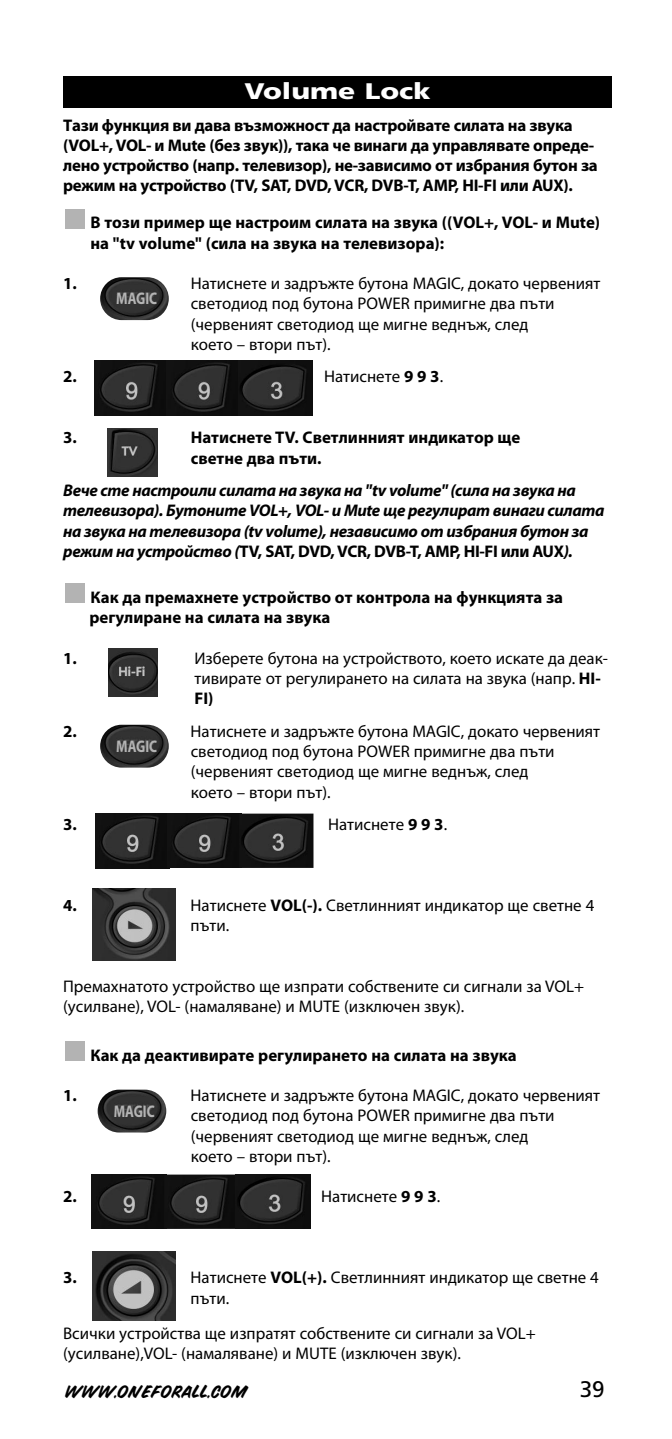
<style>
.page{position:relative;width:672px;height:1439px;background:#fff}
.page>*{position:absolute;margin:0;border:0;box-sizing:border-box;transform-origin:0 0}
.t1{font:900 22.5px "Frutiger";color:#fff;scale:1.25 1}
.t2{font:22.5px "Frutiger";color:#000}
.t3{font:16.88px/20.2px "Myriad Pro";color:#000}
.t4{font:700 16.88px/20.2px "Myriad Pro";color:#000}
.t5{font:italic 700 16.88px/20.2px "Myriad Pro";letter-spacing:-.02em;color:#000}
.t6{font:700 16.88px "Myriad Pro";color:#b4b4b4;scale:.8 1}
.t7{font:13.5px "Snyder Speed";letter-spacing:.035em;color:#000}
.s1{font-weight:700}
.s2{font-style:normal}
</style>
<div class="page">
<div style="left:65px;top:1041px;width:20px;height:19px;background:#b3b3b3"></div>
<div style="left:65px;top:209px;width:20px;height:19px;background:#b3b3b3"></div>
<div style="left:65px;top:583px;width:20px;height:20px;background:#b3b3b3"></div>
<img style="left:94px;top:361px;width:73px;height:54px">
<img style="left:167px;top:361px;width:72px;height:54px">
<img style="left:239px;top:361px;width:74px;height:54px">
<img style="left:108px;top:428px;width:49px;height:48px">
<img style="left:95px;top:813px;width:72px;height:55px">
<img style="left:167px;top:813px;width:72px;height:55px">
<img style="left:239px;top:813px;width:74px;height:55px">
<img style="left:92px;top:889px;width:83px;height:71px">
<img style="left:108px;top:648px;width:50px;height:48px">
<img style="left:93px;top:1251px;width:83px;height:69px">
<img style="left:92px;top:1174px;width:72px;height:54px">
<img style="left:164px;top:1174px;width:72px;height:54px">
<img style="left:236px;top:1174px;width:74px;height:54px">
<div style="left:63px;top:76px;width:549px;height:32px;background:#000"></div>
<img style="left:98px;top:1089px;width:68px;height:43px;border-radius:21px">
<img style="left:100px;top:724px;width:69px;height:43px;border-radius:21px">
<img style="left:100px;top:277px;width:69px;height:43px;border-radius:21px">
<h1 class="t1" style="left:244px;top:82px;width:150px">Volume Lock</h1>
<p class="t4" style="left:63px;top:116px;width:536px">Тази функция ви дава възможност да настройвате силата на звука (VOL+, VOL- и Mute (без звук)), така че винаги да управлявате опреде&shy;лено устройство (напр. телевизор), не-зависимо от избрания бутон за режим на устройство (TV, SAT, DVD, VCR, DVB-T, AMP, HI-FI или AUX).</p>
<p class="t4" style="left:90px;top:214px;width:511px">В този пример ще настроим силата на звука ((VOL+, VOL- и Mute) на "tv volume" (сила на звука на телевизора):</p>
<p class="t4" style="left:63px;top:275px;width:15px">1.</p>
<p class="t3" style="left:191px;top:275px;width:411px">Натиснете и задръжте бутона MAGIC, докато червеният светодиод под бутона POWER примигне два пъти (червеният светодиод ще мигне веднъж, след<br>което – втори път).</p>
<p class="t4" style="left:63px;top:368px;width:15px">2.</p>
<p class="t3" style="left:324px;top:368px;width:121px">Натиснете <span class="s1">9 9 3</span>.</p>
<p class="t6" style="left:116px;top:292px;width:53px">MAGIC</p>
<p class="t4" style="left:63px;top:429px;width:15px">3.</p>
<p class="t4" style="left:191px;top:429px;width:331px">Натиснете TV. Светлинният индикатор ще светне два пъти.</p>
<p class="t5" style="left:63px;top:482px;width:543px">Вече сте настроили силата на звука на "tv volume" (сила на звука на телевизора). Бутоните VOL+, VOL- и Mute ще регулират винаги силата на звука на телевизора (tv volume), независимо от избрания бутон за режим на устройство (<span class="s2">TV, SAT, DVD, VCR, DVB-T, AMP, HI-FI или AUX</span>).</p>
<p class="t4" style="left:89px;top:588px;width:475px">Как да премахнете устройство от контрола на функцията за регулиране на силата на звука</p>
<p class="t4" style="left:63px;top:649px;width:15px">1.</p>
<p class="t3" style="left:195px;top:649px;width:415px">Изберете бутона на устройството, което искате да деак&shy;тивирате от регулирането на силата на звука (напр. <span class="s1">HI-<br>FI)</span></p>
<p class="t4" style="left:63px;top:722px;width:15px">2.</p>
<p class="t3" style="left:191px;top:722px;width:411px">Натиснете и задръжте бутона MAGIC, докато червеният светодиод под бутона POWER примигне два пъти (червеният светодиод ще мигне веднъж, след<br>което – втори път).</p>
<p class="t4" style="left:63px;top:815px;width:15px">3.</p>
<p class="t3" style="left:328px;top:815px;width:121px">Натиснете <span class="s1">9 9 3</span>.</p>
<p class="t6" style="left:116px;top:740px;width:53px">MAGIC</p>
<p class="t4" style="left:63px;top:896px;width:15px">4.</p>
<p class="t3" style="left:191px;top:896px;width:405px">Натиснете <span class="s1">VOL(-).</span> Светлинният индикатор ще светне 4 пъти.</p>
<p class="t3" style="left:63px;top:977px;width:523px">Премахнатото устройство ще изпрати собствените си сигнали за VOL+ (усилване), VOL- (намаляване) и MUTE (изключен звук).</p>
<p class="t4" style="left:90px;top:1046px;width:428px">Как да деактивирате регулирането на силата на звука</p>
<p class="t4" style="left:63px;top:1086px;width:15px">1.</p>
<p class="t3" style="left:191px;top:1086px;width:411px">Натиснете и задръжте бутона MAGIC, докато червеният светодиод под бутона POWER примигне два пъти (червеният светодиод ще мигне веднъж, след<br>което – втори път).</p>
<p class="t4" style="left:63px;top:1187px;width:15px">2.</p>
<p class="t3" style="left:321px;top:1187px;width:121px">Натиснете <span class="s1">9 9 3</span>.</p>
<p class="t6" style="left:114px;top:1104px;width:53px">MAGIC</p>
<p class="t4" style="left:63px;top:1268px;width:15px">3.</p>
<p class="t3" style="left:191px;top:1268px;width:410px">Натиснете <span class="s1">VOL(+).</span> Светлинният индикатор ще светне 4 пъти.</p>
<p class="t3" style="left:63px;top:1324px;width:474px">Всички устройства ще изпратят собствените си сигнали за VOL+ (усилване),VOL- (намаляване) и MUTE (изключен звук).</p>
<p class="t7" style="left:65px;top:1384px;width:184px">WWW.ONEFORALL.COM</p>
<h1 class="t2" style="left:580px;top:1379px;width:27px">39</h1>
</div>
